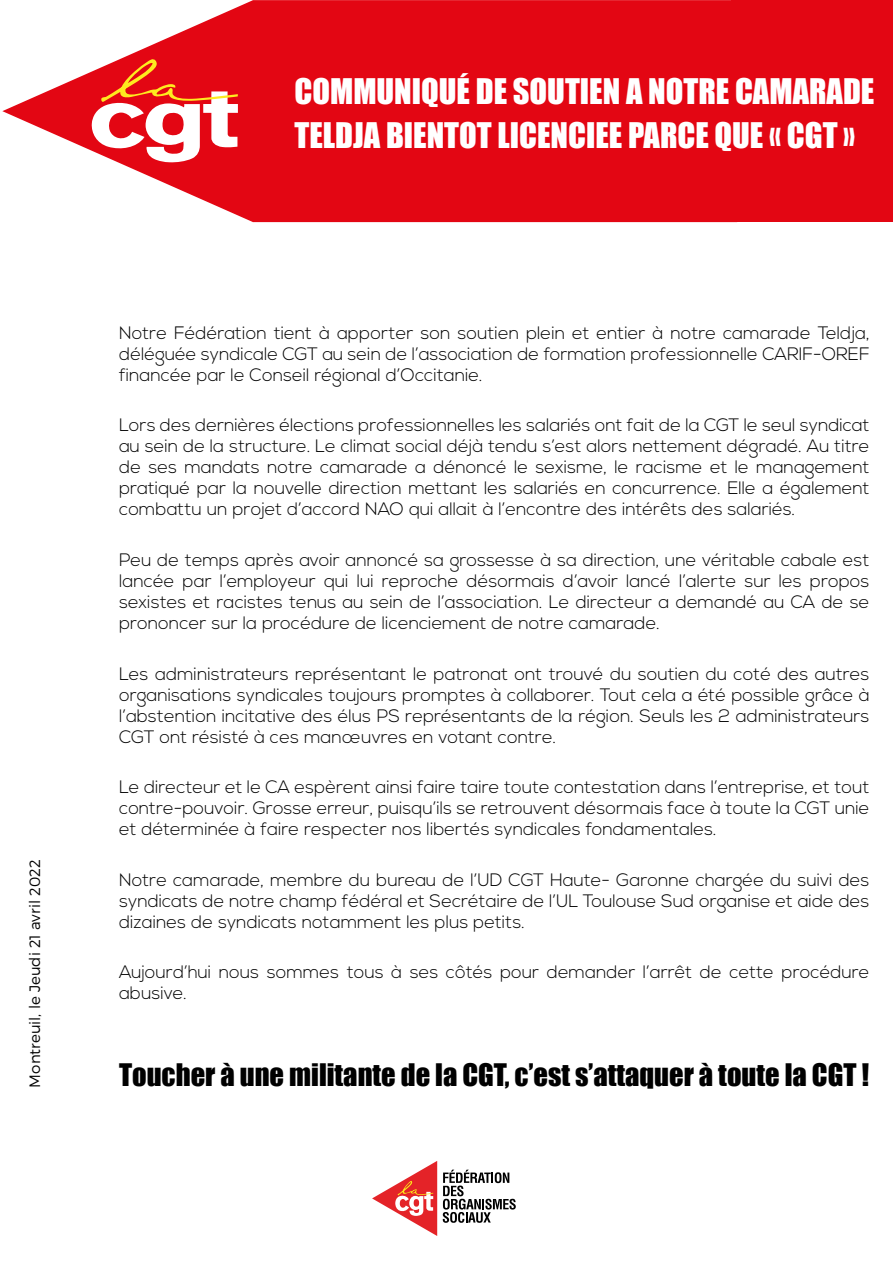
<style>
.page{position:relative;width:893px;height:1263px;background:#fff}
.page>*{position:absolute;margin:0;border:0;box-sizing:border-box;transform-origin:0 0}
.t1{font:32.4px/43.8px "Impact";color:#fff}
.t2{font:28.5px "Impact";color:#000}
.t3{font:300 18px/21px "Nexa";color:#000;text-align:justify}
.t4{font:300 15px "Montserrat";color:#000}
</style>
<div class="page">
<svg style="left:2px;top:0;width:729px;height:222px;fill:#e30613"></svg>
<svg style="left:91px;top:58px;width:147px;height:105px"></svg>
<svg style="left:372px;top:1161px;width:65px;height:75px"></svg>
<svg style="left:443px;top:1170px;width:73px;height:53px"></svg>
<div style="left:731px;top:0;width:162px;height:222px;background:#e30613"></div>
<p class="t4" style="left:26px;top:1087px;width:229px;rotate:-90deg">Montreuil, le Jeudi 21 avril 2022</p>
<h1 class="t1" style="left:294px;top:69px;width:581px">COMMUNIQUÉ DE SOUTIEN A NOTRE CAMARADE<br>TELDJA BIENTOT LICENCIEE PARCE QUE « CGT »</h1>
<p class="t3" style="left:119px;top:323px;width:752px">Notre Fédération tient à apporter son soutien plein et entier à notre camarade Teldja, déléguée syndicale CGT au sein de l’association de formation professionnelle CARIF-OREF financée par le Conseil régional d’Occitanie.</p>
<p class="t3" style="left:119px;top:416px;width:752px">Lors des dernières élections professionnelles les salariés ont fait de la CGT le seul syndicat au sein de la structure. Le climat social déjà tendu s’est alors nettement dégradé. Au titre de ses mandats notre camarade a dénoncé le sexisme, le racisme et le management pratiqué par la nouvelle direction mettant les salariés en concurrence. Elle a également combattu un projet d’accord NAO qui allait à l’encontre des intérêts des salariés.</p>
<p class="t3" style="left:119px;top:550px;width:752px">Peu de temps après avoir annoncé sa grossesse à sa direction, une véritable cabale est lancée par l’employeur qui lui reproche désormais d’avoir lancé l’alerte sur les propos sexistes et racistes tenus au sein de l’association. Le directeur a demandé au CA de se prononcer sur la procédure de licenciement de notre camarade.</p>
<p class="t3" style="left:119px;top:664px;width:752px">Les administrateurs représentant le patronat ont trouvé du soutien du coté des autres organisations syndicales toujours promptes à collaborer. Tout cela a été possible grâce à l’abstention incitative des élus PS représentants de la région. Seuls les 2 administrateurs CGT ont résisté à ces manœuvres en votant contre.</p>
<p class="t3" style="left:119px;top:777px;width:752px">Le directeur et le CA espèrent ainsi faire taire toute contestation dans l’entreprise, et tout contre-pouvoir. Grosse erreur, puisqu’ils se retrouvent désormais face à toute la CGT unie et déterminée à faire respecter nos libertés syndicales fondamentales.</p>
<p class="t3" style="left:119px;top:870px;width:752px">Notre camarade, membre du bureau de l’UD CGT Haute- Garonne chargée du suivi des syndicats de notre champ fédéral et Secrétaire de l’UL Toulouse Sud organise et aide des dizaines de syndicats notamment les plus petits.</p>
<p class="t3" style="left:119px;top:962px;width:752px">Aujourd’hui nous sommes tous à ses côtés pour demander l’arrêt de cette procédure abusive.</p>
<h2 class="t2" style="left:119px;top:1052px;width:752px">Toucher à une militante de la CGT, c’est s’attaquer à toute la CGT !</h2>
</div>
